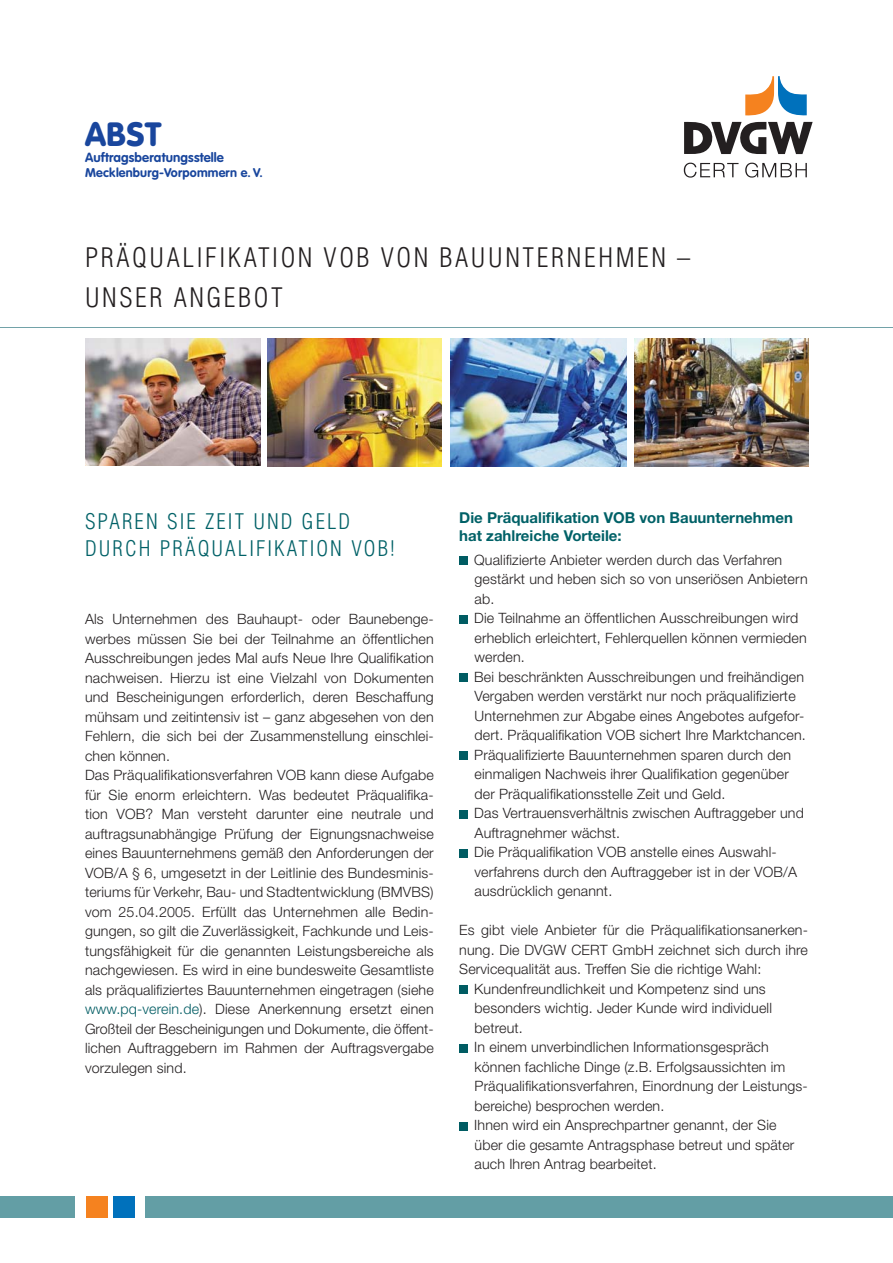
<style>
.page{position:relative;width:893px;height:1263px;background:#fff}
.page>*{position:absolute;margin:0;border:0;box-sizing:border-box;transform-origin:0 0}
.t1{font:900 33.15px "VAG Rounded";color:#19469d}
.t2{font:300 condensed 26.25px/40px "Helvetica";letter-spacing:.1em;color:#231f20}
.t3{font:300 condensed 21px/27px "Helvetica";letter-spacing:.1em;color:#006167}
.t4{font:700 15px/18px "Helvetica Neue";color:#006167}
.t5{font:300 14.25px/19.5px "Helvetica Neue";letter-spacing:.01em;color:#231f20}
.t6{font:700 13.05px "VAG Rounded";letter-spacing:.01em;color:#19469d}
.t7{font:700 12.6px "VAG Rounded";letter-spacing:.01em;color:#19469d}
.s1{color:#fff}
.s2{color:#005c63}
</style>
<div class="page">
<svg style="left:684px;top:163px;width:54px;height:14px"></svg>
<svg style="left:745px;top:163px;width:62px;height:14px"></svg>
<svg style="left:684px;top:76px;width:128px;height:79px"></svg>
<div style="left:0;top:1196px;width:893px;height:22px;background:#639ea5"></div>
<div style="left:75px;top:1185px;width:70px;height:40px;background:#fff"></div>
<div style="left:86px;top:1196px;width:21px;height:22px;background:#f5821f"></div>
<div style="left:113px;top:1196px;width:21px;height:22px;background:#0071bc"></div>
<hr style="left:0;top:327px;width:893px;height:1px;background:#72a2a8">
<img style="left:85px;top:339px;width:175px;height:127px">
<div style="left:459px;top:556px;width:9px;height:9px;background:#005c63"></div>
<div style="left:459px;top:615px;width:9px;height:8px;background:#005c63"></div>
<div style="left:459px;top:673px;width:9px;height:9px;background:#005c63"></div>
<div style="left:459px;top:751px;width:9px;height:9px;background:#005c63"></div>
<div style="left:459px;top:810px;width:9px;height:8px;background:#005c63"></div>
<div style="left:459px;top:849px;width:9px;height:8px;background:#005c63"></div>
<div style="left:459px;top:985px;width:9px;height:9px;background:#005c63"></div>
<div style="left:459px;top:1044px;width:9px;height:8px;background:#005c63"></div>
<div style="left:459px;top:1122px;width:9px;height:8px;background:#005c63"></div>
<img style="left:634px;top:339px;width:174px;height:127px">
<img style="left:451px;top:339px;width:175px;height:127px">
<img style="left:268px;top:339px;width:174px;height:127px">
<h1 class="t1" style="left:85px;top:120px;width:77px">ABST</h1>
<p class="t6" style="left:85px;top:152px;width:140px">Auftragsberatungsstelle</p>
<p class="t7" style="left:85px;top:168px;width:179px">Mecklenburg-Vorpommern e. V.</p>
<h2 class="t2" style="left:85px;top:239px;width:607px">PRÄQUALIFIKATION VOB VON BAUUNTERNEHMEN –<br>UNSER ANGEBOT <span class="s1">–</span></h2>
<h3 class="t3" style="left:85px;top:510px;width:311px">SPAREN SIE ZEIT UND GELD<br>DURCH PRÄQUALIFIKATION VOB!</h3>
<p class="t4" style="left:459px;top:510px;width:335px">Die Präqualifikation VOB von Bauunternehmen hat zahlreiche Vorteile:</p>
<p class="t5" style="left:474px;top:551px;width:335px">Qualifizierte Anbieter werden durch das Verfahren<br>ge stärkt und heben sich so von unseriösen Anbietern ab.<br>Die Teilnahme an öffentlichen Ausschreibungen wird erheblich erleichtert, Fehlerquellen können vermieden werden.<br>Bei beschränkten Ausschreibungen und freihändigen Vergaben werden verstärkt nur noch präqualifizierte Unternehmen zur Abgabe eines Angebotes aufgefor&shy;dert. Präqualifikation VOB sichert Ihre Marktchancen.<br>Präqualifizierte Bauunternehmen sparen durch den einmaligen Nachweis ihrer Qualifikation gegenüber der Präqualifikationsstelle Zeit und Geld.<br>Das Vertrauensverhältnis zwischen Auftraggeber und Auftragnehmer wächst.<br>Die Präqualifikation VOB anstelle eines Auswahl&shy;verfahrens durch den Auftraggeber ist in der VOB/A ausdrücklich genannt.</p>
<p class="t5" style="left:459px;top:922px;width:350px">Es gibt viele Anbieter für die Präqualifikationsanerken-</p>
<p class="t5" style="left:459px;top:941px;width:350px">nung. Die DVGW CERT GmbH zeichnet sich durch ihre</p>
<p class="t5" style="left:459px;top:961px;width:304px">Servicequalität aus. Treffen Sie die richtige Wahl:</p>
<p class="t5" style="left:474px;top:980px;width:293px">Kundenfreundlichkeit und Kompetenz sind uns</p>
<p class="t5" style="left:474px;top:1000px;width:299px">be sonders wichtig. Jeder Kunde wird individuell</p>
<p class="t5" style="left:474px;top:1019px;width:50px">betreut.</p>
<p class="t5" style="left:474px;top:1039px;width:296px">In einem unverbindlichen Informationsgespräch</p>
<p class="t5" style="left:474px;top:1058px;width:312px">können fachliche Dinge (z.B. Erfolgsaussichten im</p>
<p class="t5" style="left:474px;top:1078px;width:335px">Präqualifikationsverfahren, Einordnung der Leistungs-</p>
<p class="t5" style="left:474px;top:1097px;width:191px">bereiche) besprochen werden.</p>
<p class="t5" style="left:474px;top:1117px;width:304px">Ihnen wird ein Ansprechpartner genannt, der Sie</p>
<p class="t5" style="left:474px;top:1136px;width:321px">über die gesamte Antragsphase betreut und später</p>
<p class="t5" style="left:474px;top:1156px;width:184px">auch Ihren Antrag bearbeitet.</p>
<p class="t5" style="left:85px;top:611px;width:350px">Als Unternehmen des Bauhaupt- oder Baunebenge&shy;werbes müssen Sie bei der Teilnahme an öffentlichen Ausschreibungen jedes Mal aufs Neue Ihre Qualifikation nachweisen. Hierzu ist eine Vielzahl von Dokumenten und Bescheinigungen erforderlich, deren Beschaffung mühsam und zeitintensiv ist – ganz abgesehen von den Fehlern, die sich bei der Zusammenstellung einschlei&shy;chen können.<br>Das Präqualifikationsverfahren VOB kann diese Aufgabe für Sie enorm erleichtern. Was be deutet Präqualifika - tion VOB? Man versteht darunter eine neutrale und auftrags unabhängige Prüfung der Eignungsnachweise eines Bau unternehmens gemäß den Anfor derungen der VOB/A § 6, umgesetzt in der Leitlinie des Bundes minis&shy;teriums für Verkehr, Bau- und Stadtentwicklung (BMVBS) vom 25.04.2005. Erfüllt das Unternehmen alle Bedin&shy;gungen, so gilt die Zuverlässigkeit, Fachkunde und Leis&shy;tungsfähigkeit für die genannten Leistungsbereiche als nachgewiesen. Es wird in eine bundesweite Gesamtliste als präqualifiziertes Bauunternehmen eingetragen (siehe <span class="s2">www.pq-verein.de</span>). Diese Anerkennung ersetzt einen Groß teil der Bescheinigungen und Dokumente, die öffent&shy;lichen Auftraggebern im Rahmen der Auftragsvergabe vorzulegen sind.</p>
</div>
